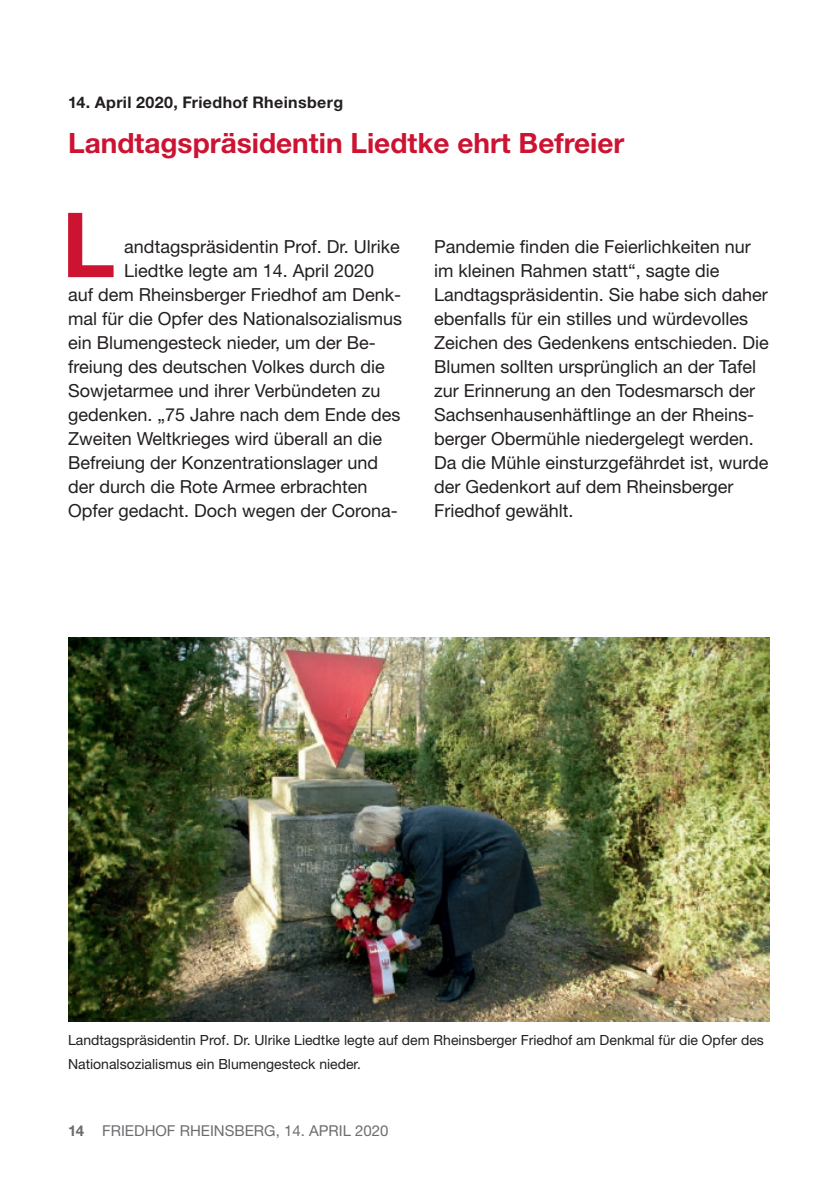
<style>
.page{position:relative;width:840px;height:1191px;background:#fff}
.page>*{position:absolute;margin:0;border:0;box-sizing:border-box;transform-origin:0 0}
.t1{font:700 90px "Helvetica Neue LT Std";color:#cd1332}
.t2{font:700 28px "Helvetica Neue LT Std";color:#cd1332}
.t3{font:18px/24px "Helvetica Neue LT Std";color:#231f20}
.t4{font:700 16px "Helvetica Neue LT Std";letter-spacing:.025em;color:#231f20}
.t5{font:15px "Helvetica Neue LT Std";color:#6c6d70}
.t6{font:14px/24px "Helvetica Neue LT Std";color:#231f20}
.s1{font-weight:700}
</style>
<div class="page">
<img style="left:68px;top:637px;width:700px;height:384px">
<p class="t4" style="left:68px;top:92px;width:276px">14. April 2020, Friedhof Rheinsberg</p>
<h2 class="t2" style="left:68px;top:126px;width:557px">Landtagspräsidentin Liedtke ehrt Befreier</h2>
<h1 class="t1" style="left:62px;top:189px;width:55px">L</h1>
<p class="t3" style="left:124px;top:234px;width:277px">andtagspräsidentin Prof. Dr. Ulrike</p>
<p class="t3" style="left:124px;top:258px;width:251px">Liedtke legte am 14. April 2020</p>
<p class="t3" style="left:68px;top:282px;width:334px">auf dem Rheinsberger Friedhof am Denk-</p>
<p class="t3" style="left:68px;top:306px;width:335px">mal für die Opfer des Nationalsozialismus</p>
<p class="t3" style="left:68px;top:330px;width:309px">ein Blumengesteck nieder, um der Be-</p>
<p class="t3" style="left:68px;top:354px;width:318px">freiung des deutschen Volkes durch die</p>
<p class="t3" style="left:68px;top:378px;width:314px">Sowjetarmee und ihrer Verbündeten zu</p>
<p class="t3" style="left:68px;top:402px;width:334px">gedenken. „75 Jahre nach dem Ende des</p>
<p class="t3" style="left:68px;top:426px;width:315px">Zweiten Weltkrieges wird überall an die</p>
<p class="t3" style="left:68px;top:450px;width:311px">Befreiung der Konzentrationslager und</p>
<p class="t3" style="left:68px;top:474px;width:301px">der durch die Rote Armee erbrachten</p>
<p class="t3" style="left:68px;top:498px;width:331px">Opfer gedacht. Doch wegen der Corona-</p>
<p class="t3" style="left:434px;top:234px;width:336px">Pandemie finden die Feierlichkeiten nur im kleinen Rahmen statt“, sagte die Landtagspräsidentin. Sie habe sich daher ebenfalls für ein stilles und würdevolles Zeichen des Gedenkens entschieden. Die Blumen sollten ursprünglich an der Tafel zur Erinnerung an den Todesmarsch der Sachsenhausenhäftlinge an der Rheins&shy;berger Obermühle niedergelegt werden.<br>Da die Mühle einsturzgefährdet ist, wurde der Gedenkort auf dem Rheinsberger Friedhof gewählt.</p>
<p class="t6" style="left:68px;top:1028px;width:697px">Landtagspräsidentin Prof. Dr. Ulrike Liedtke legte auf dem Rheinsberger Friedhof am Denkmal für die Opfer des<br>Nationalsozialismus ein Blumengesteck nieder.</p>
<p class="t5" style="left:68px;top:1122px;width:322px"><span class="s1">14</span> FRIEDHOF RHEINSBERG, 14. APRIL 2020</p>
</div>
